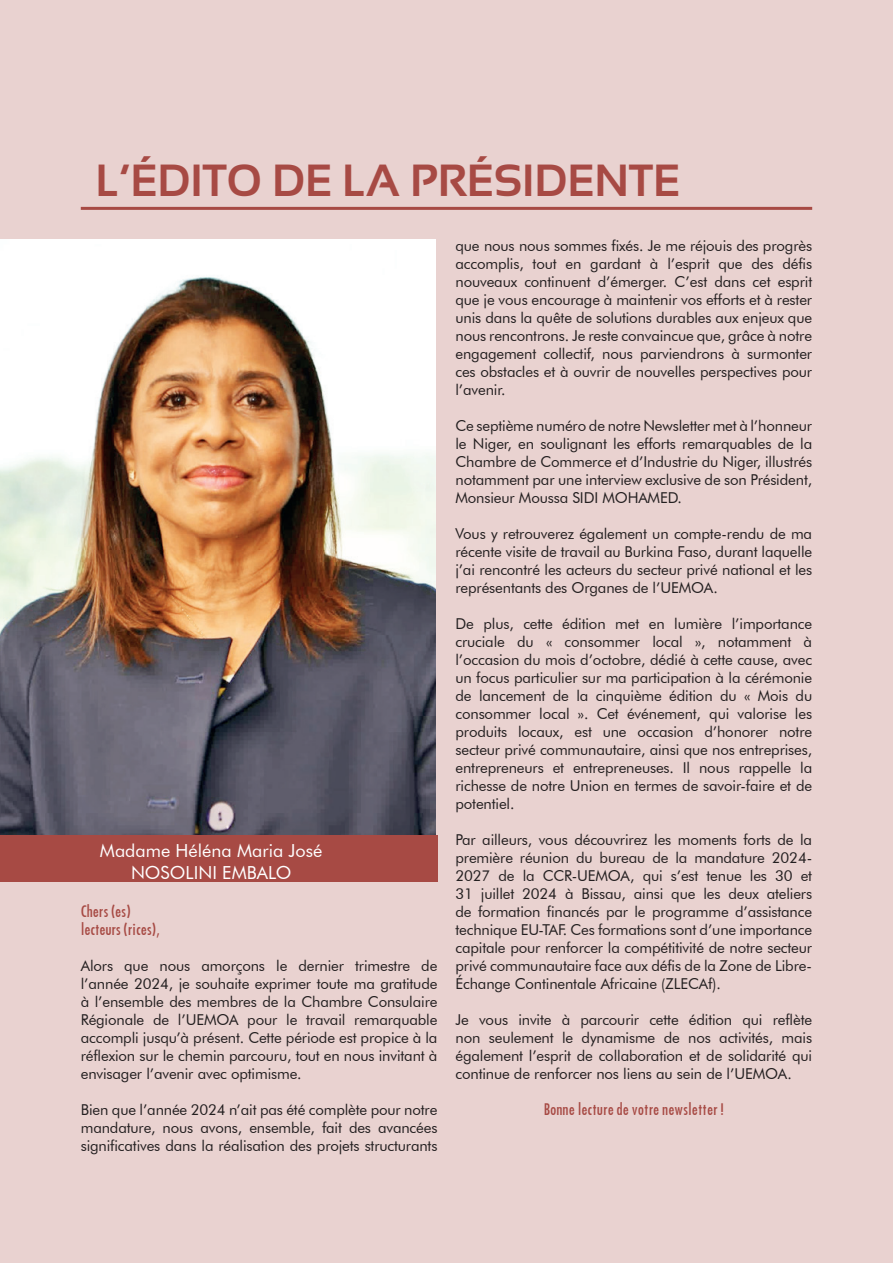
<style>
.page{position:relative;width:893px;height:1263px;background:#e9d2d0}
.page>*{position:absolute;margin:0;border:0;box-sizing:border-box;transform-origin:0 0}
.t1{font:700 45px "Sansation";color:#a74a44}
.t2{font:18px/21.6px "Futura BT";color:#fff;text-align:center}
.t3{font:15px/18px "Futura BT";letter-spacing:-.01em;color:#231f20;text-align:justify}
.t4{font:15px/18px "Futura Cond Demi";color:#a74a44}
</style>
<div class="page">
<hr style="left:81px;top:207px;width:731px;height:3px;background:#a74a44">
<img style="left:0;top:240px;width:436px;height:595px">
<div style="left:0;top:835px;width:437px;height:47px;background:#a74a44"></div>
<h1 class="t1" style="left:96px;top:155px;width:586px">L’ÉDITO DE LA PRÉSIDENTE</h1>
<p class="t2" style="left:100px;top:840px;width:224px">Madame Héléna Maria José<br>NOSOLINI EMBALO</p>
<p class="t4" style="left:81px;top:902px;width:80px">Chers (es) lecteurs (rices),</p>
<p class="t3" style="left:81px;top:957px;width:358px">Alors que nous amorçons le dernier trimestre de l’année 2024, je souhaite exprimer toute ma gratitude à l’ensemble des membres de la Chambre Consulaire Régionale de l’UEMOA pour le travail remarquable accompli jusqu’à présent. Cette période est propice à la réflexion sur le chemin parcouru, tout en nous invitant à envisager l’avenir avec optimisme.</p>
<p class="t3" style="left:81px;top:1101px;width:358px">Bien que l’année 2024 n’ait pas été complète pour notre mandature, nous avons, ensemble, fait des avancées significatives dans la réalisation des projets structurants</p>
<p class="t3" style="left:455px;top:237px;width:358px">que nous nous sommes fixés. Je me réjouis des progrès accomplis, tout en gardant à l’esprit que des défis nouveaux continuent d’émerger. C’est dans cet esprit que je vous encourage à maintenir vos efforts et à rester unis dans la quête de solutions durables aux enjeux que nous rencontrons. Je reste convaincue que, grâce à notre engagement collectif, nous parviendrons à surmonter ces obstacles et à ouvrir de nouvelles perspectives pour l’avenir.</p>
<p class="t3" style="left:455px;top:417px;width:358px">Ce septième numéro de notre Newsletter met à l’honneur le Niger, en soulignant les efforts remarquables de la Chambre de Commerce et d’Industrie du Niger, illustrés notamment par une interview exclusive de son Président, Monsieur Moussa SIDI MOHAMED.</p>
<p class="t3" style="left:455px;top:525px;width:358px">Vous y retrouverez également un compte-rendu de ma récente visite de travail au Burkina Faso, durant laquelle j’ai rencontré les acteurs du secteur privé national et les représentants des Organes de l’UEMOA.</p>
<p class="t3" style="left:455px;top:615px;width:358px">De plus, cette édition met en lumière l’importance cruciale du « consommer local », notamment à l’occasion du mois d’octobre, dédié à cette cause, avec un focus particulier sur ma participation à la cérémonie de lancement de la cinquième édition du « Mois du consommer local ». Cet événement, qui valorise les produits locaux, est une occasion d’honorer notre secteur privé communautaire, ainsi que nos entreprises, entrepreneurs et entrepreneuses. Il nous rappelle la richesse de notre Union en termes de savoir-faire et de potentiel.</p>
<p class="t3" style="left:455px;top:831px;width:358px">Par ailleurs, vous découvrirez les moments forts de la première réunion du bureau de la mandature 2024- 2027 de la CCR-UEMOA, qui s’est tenue les 30 et 31 juillet 2024 à Bissau, ainsi que les deux ateliers de formation financés par le programme d’assistance technique EU-TAF. Ces formations sont d’une importance capitale pour renforcer la compétitivité de notre secteur privé communautaire face aux défis de la Zone de Libre-Échange Continentale Africaine (ZLECAf).</p>
<p class="t3" style="left:455px;top:1011px;width:358px">Je vous invite à parcourir cette édition qui reflète non seulement le dynamisme de nos activités, mais également l’esprit de collaboration et de solidarité qui continue de renforcer nos liens au sein de l’UEMOA.</p>
<p class="t4" style="left:544px;top:1100px;width:182px">Bonne lecture de votre newsletter !</p>
</div>
